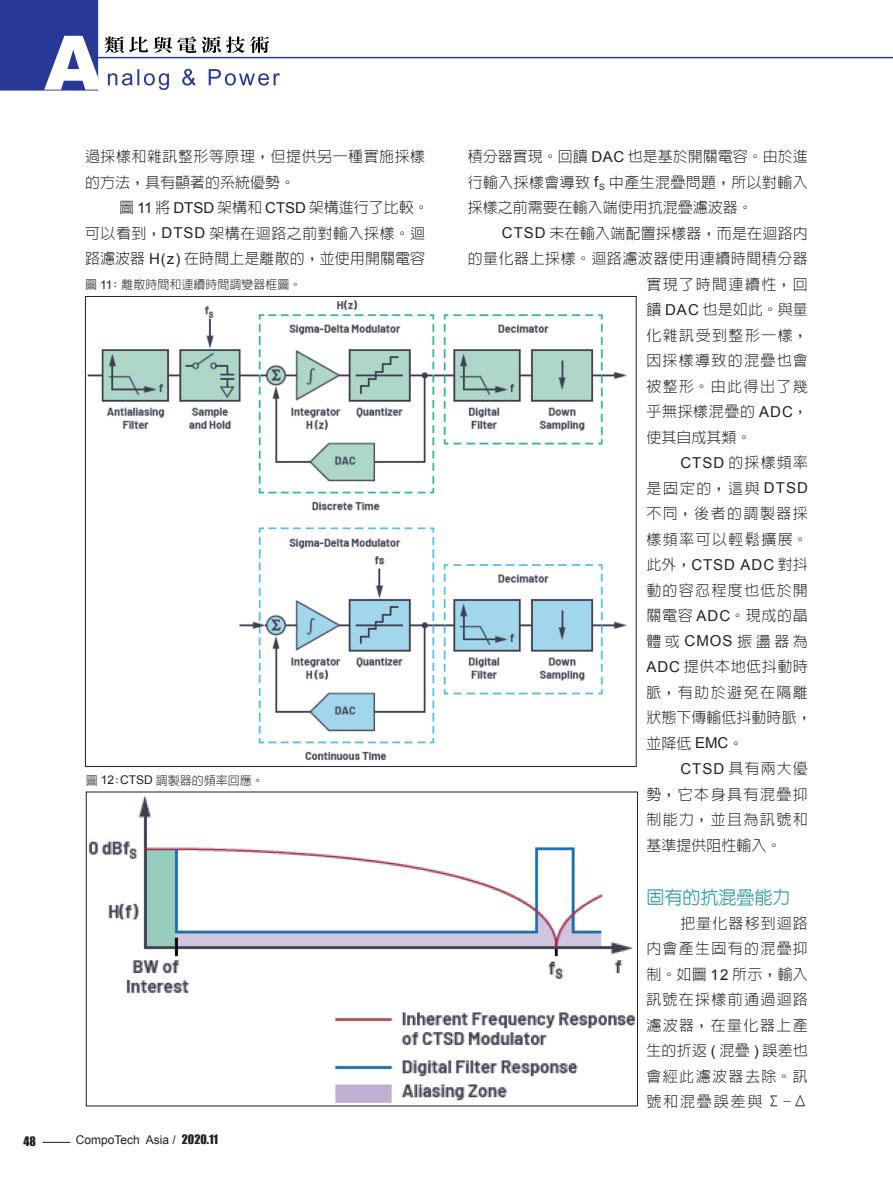
<style>
.page{position:relative;width:893px;height:1191px;background:#fff}
.page>*{position:absolute;margin:0;border:0;box-sizing:border-box;transform-origin:0 0}
._2級標題{font:500 18px "Yen Round";color:#2b9a9e}
.說明文字{font:300 15px/25.5px "Lin Gothic";letter-spacing:.035em;color:#231f20;text-align:justify}
.說明文字-2{font:300 15px/25.5px "Lin Gothic";letter-spacing:.085em;color:#231f20}
.說明文字-3{font:300 15px/25.5px "Lin Gothic";letter-spacing:.005em;color:#231f20}
.說明文字-4{font:300 15px "Lin Gothic";letter-spacing:.095em;color:#231f20}
.說明文字-5{font:300 15px "Lin Gothic";letter-spacing:.015em;color:#231f20}
.圖說{font:300 12px "Lin Gothic";color:#231f20}
.t1{font:12px "Arial";color:#231f20}
.t2{font:12px "Impact";color:#231f20}
.s1{font-family:"Arial";font-weight:400}
.s2{font-family:"Impact"}
</style>
<div class="page">
<img style="left:0;top:0;width:893px;height:91px">
<img style="left:137px;top:69px;width:143px;height:19px">
<img style="left:105px;top:36px;width:116px;height:17px">
<img style="left:44px;top:36px;width:59px;height:54px">
<svg style="left:43px;top:1142px;width:27px;height:1px"></svg>
<img style="left:89px;top:796px;width:547px;height:307px">
<img style="left:87px;top:300px;width:540px;height:461px">
<p class="說明文字" style="left:85px;top:144px;width:342px">過採樣和雜訊整形等原理，但提供另一種實施採樣的方法，具有顯著的系統優勢。</p>
<p class="說明文字-3" style="left:85px;top:195px;width:345px;text-indent:34px">圖 <span class="s1">11</span> 將 <span class="s1">DTSD</span> 架構和 <span class="s1">CTSD</span> 架構進行了比較。可以看到，<span class="s1">DTSD</span> 架構在迴路之前對輸入採樣。迴路濾波器 <span class="s1">H(z)</span> 在時間上是離散的，並使用開關電容</p>
<p class="圖說" style="left:85px;top:279px;width:218px">圖 <span class="s1">11</span>: 離散時間和連續時間調變器框圖。</p>
<p class="圖說" style="left:86px;top:774px;width:180px">圖 <span class="s1">12</span>:<span class="s1">CTSD</span> 調製器的頻率回應。</p>
<p class="t2" style="left:24px;top:1132px;width:14px">48</p>
<p class="t1" style="left:76px;top:1131px;width:144px">CompoTech Asia / <span class="s2">2020.11</span></p>
<p class="說明文字" style="left:468px;top:144px;width:342px">積分器實現。回饋 <span class="s1">DAC</span> 也是基於開關電容。由於進行輸入採樣會導致 <span class="s1">f</span><sub>S</sub> 中產生混疊問題，所以對輸入採樣之前需要在輸入端使用抗混疊濾波器。</p>
<p class="說明文字-5" style="left:502px;top:225px;width:308px"><span class="s1">CTSD</span> 未在輸入端配置採樣器，而是在迴路內</p>
<p class="說明文字" style="left:468px;top:246px;width:342px">的量化器上採樣。迴路濾波器使用連續時間積分器</p>
<p class="說明文字-4" style="left:646px;top:276px;width:163px">實現了時間連續性，回</p>
<p class="說明文字" style="left:646px;top:297px;width:163px">饋 <span class="s1">DAC</span> 也是如此。與量</p>
<p class="說明文字-4" style="left:646px;top:327px;width:163px">化雜訊受到整形一樣，</p>
<p class="說明文字-2" style="left:646px;top:348px;width:163px">因採樣導致的混疊也會</p>
<p class="說明文字-4" style="left:646px;top:378px;width:163px">被整形。由此得出了幾</p>
<p class="說明文字" style="left:646px;top:399px;width:163px">乎無採樣混疊的 <span class="s1">ADC</span>，</p>
<p class="說明文字" style="left:646px;top:424px;width:106px">使其自成其類。</p>
<p class="說明文字-2" style="left:646px;top:450px;width:167px;text-indent:34px"><span class="s1">CTSD</span> 的採樣頻率是固定的，這與 <span class="s1">DTSD</span>不同，後者的調製器採樣頻率可以輕鬆擴展。此外，<span class="s1">CTSD ADC</span> 對抖動的容忍程度也低於開關電容 <span class="s1">ADC</span>。現成的晶體或<span class="s1">CMOS</span>振盪器為<br><span class="s1">ADC</span> 提供本地低抖動時脈，有助於避免在隔離狀態下傳輸低抖動時脈，並降低 <span class="s1">EMC</span>。</p>
<p class="說明文字" style="left:646px;top:756px;width:163px;text-indent:34px"><span class="s1">CTSD</span> 具有兩大優勢，它本身具有混疊抑制能力，並且為訊號和基準提供阻性輸入。</p>
<p class="_2級標題" style="left:646px;top:888px;width:145px">固有的抗混疊能力</p>
<p class="說明文字" style="left:646px;top:910px;width:163px;text-indent:34px">把量化器移到迴路內會產生固有的混疊抑制。如圖 <span class="s1">12</span> 所示，輸入訊號在採樣前通過迴路濾波器，在量化器上產生的折返 <span class="s1">(</span> 混疊 <span class="s1">)</span> 誤差也會經此濾波器去除。訊號和混疊誤差與 Σ-Δ</p>
</div>
